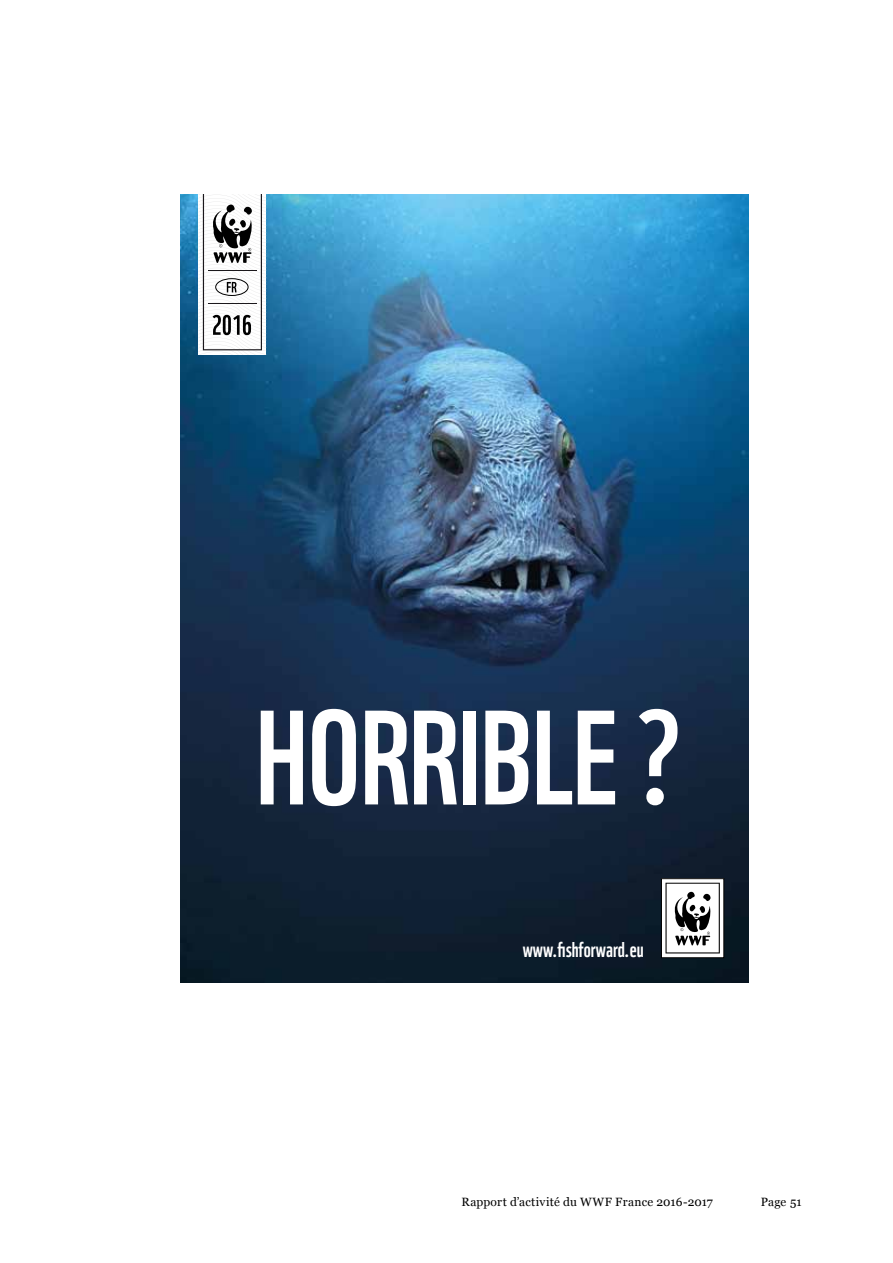
<style>
.page{position:relative;width:893px;height:1263px;background:#fff}
.page>*{position:absolute;margin:0;border:0;box-sizing:border-box;transform-origin:0 0}
.t1{font:130.2px "WWF";color:#fff}
.t2{font:20.85px "WWF";color:#fff}
.t3{font:12px "Georgia";letter-spacing:.01em;color:#000}
</style>
<div class="page">
<img style="left:180px;top:194px;width:569px;height:789px">
<svg style="left:198px;top:194px;width:68px;height:161px"></svg>
<svg style="left:663px;top:880px;width:59px;height:76px"></svg>
<svg style="left:665px;top:883px;width:55px;height:70px"></svg>
<div style="left:661px;top:878px;width:63px;height:80px;border:1px solid #000"></div>
<h1 class="t1" style="left:256px;top:656px;width:427px">HORRIBLE ?</h1>
<h2 class="t2" style="left:523px;top:933px;width:123px">www.fishforward.eu</h2>
<p class="t3" style="left:461px;top:1194px;width:253px">Rapport d’activité du WWF France 2016-2017</p>
<p class="t3" style="left:761px;top:1194px;width:43px">Page 51</p>
</div>
